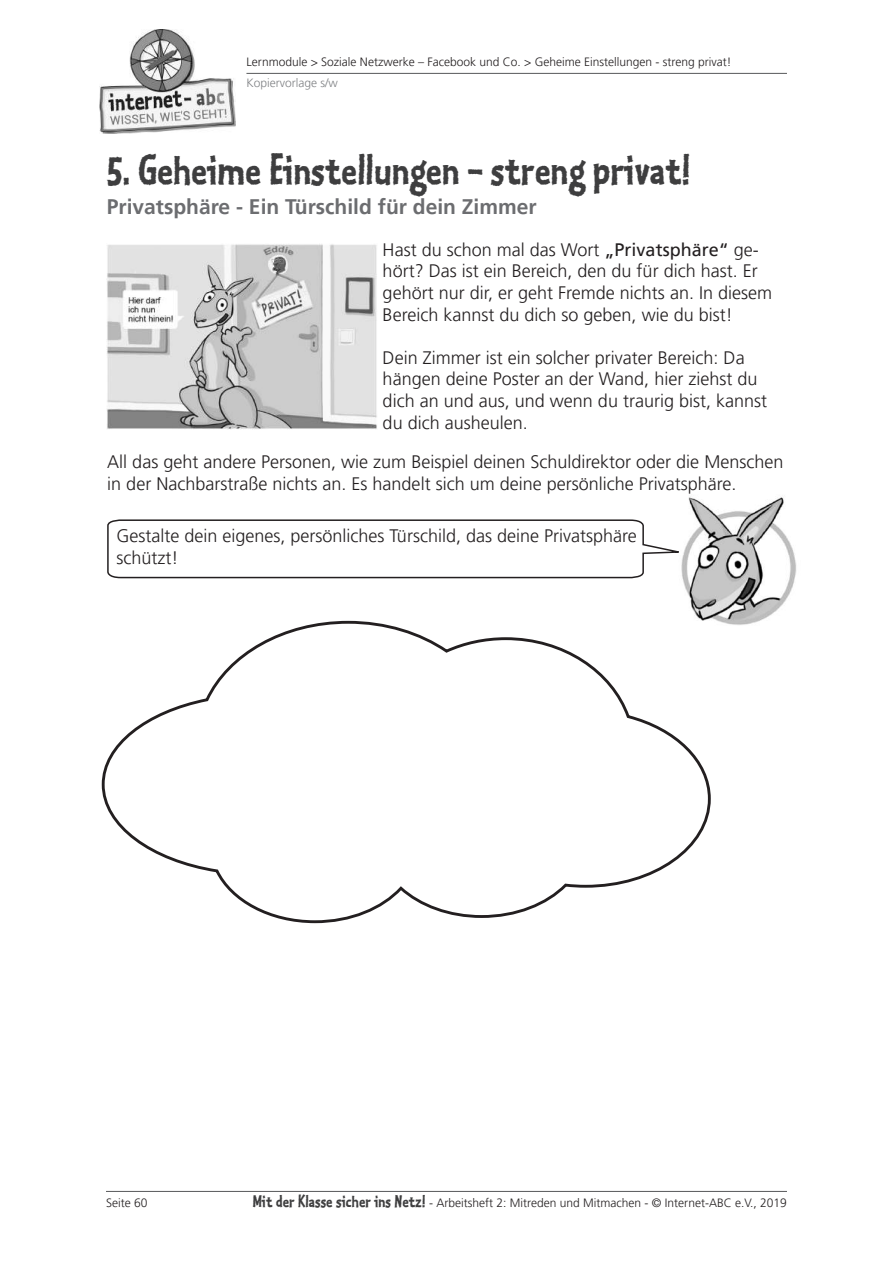
<style>
.page{position:relative;width:893px;height:1263px;background:#fff}
.page>*{position:absolute;margin:0;border:0;box-sizing:border-box;transform-origin:0 0}
.t1{font:45px "Kosmik Bold Two";color:#3e3e3f}
.t2{font:700 21px "Frutiger LT Pro";color:#6c6d70}
.t3{font:300 18px/21.6px "Frutiger LT Pro";color:#231f20}
.t4{font:300 12px "Frutiger LT Pro";color:#231f20}
.t5{font:300 12px "Frutiger LT Pro";color:#808285}
.s1{font-weight:400}
.s2{font-family:"Kosmik Bold Two";font-weight:400;font-size:18px;color:#3e3e3f}
</style>
<div class="page">
<hr style="left:106px;top:1190px;width:680px;height:1px;background:#57585a">
<hr style="left:246px;top:73px;width:540px;height:1px;background:#57585a">
<img style="left:99px;top:29px;width:137px;height:104px">
<img style="left:683px;top:496px;width:114px;height:129px">
<svg style="left:107px;top:518px;width:583px;height:61px"></svg>
<img style="left:107px;top:244px;width:270px;height:185px">
<svg style="left:102px;top:620px;width:608px;height:302px"></svg>
<p class="t4" style="left:246px;top:55px;width:486px">Lernmodule &gt; Soziale Netzwerke – Facebook und Co. &gt; Geheime Einstellungen - streng privat!</p>
<p class="t5" style="left:246px;top:76px;width:93px">Kopiervorlage s/w</p>
<h1 class="t1" style="left:107px;top:140px;width:585px">5. Geheime Einstellungen - streng privat!</h1>
<p class="t2" style="left:107px;top:194px;width:431px">Privatsphäre - Ein Türschild für dein Zimmer</p>
<p class="t3" style="left:382px;top:239px;width:391px">Hast du schon mal das Wort <span class="s1">„Privatsphäre“</span> ge&shy;hört? Das ist ein Bereich, den du für dich hast. Er gehört nur dir, er geht Fremde nichts an. In diesem Bereich kannst du dich so geben, wie du bist!</p>
<p class="t3" style="left:382px;top:347px;width:386px">Dein Zimmer ist ein solcher privater Bereich: Da hängen deine Poster an der Wand, hier ziehst du dich an und aus, und wenn du traurig bist, kannst du dich ausheulen.</p>
<p class="t3" style="left:107px;top:451px;width:677px">All das geht andere Personen, wie zum Beispiel deinen Schuldirektor oder die Menschen in der Nachbarstraße nichts an. Es handelt sich um deine persönliche Privatsphäre.</p>
<p class="t3" style="left:116px;top:525px;width:522px">Gestalte dein eigenes, persönliches Türschild, das deine Privatsphäre schützt!</p>
<p class="t4" style="left:106px;top:1195px;width:43px">Seite 60</p>
<p class="t4" style="left:253px;top:1195px;width:535px"><span class="s2">Mit der Klasse sicher ins Netz!</span> - Arbeitsheft 2: Mitreden und Mitmachen - © Internet-ABC e.V., 2019</p>
</div>
